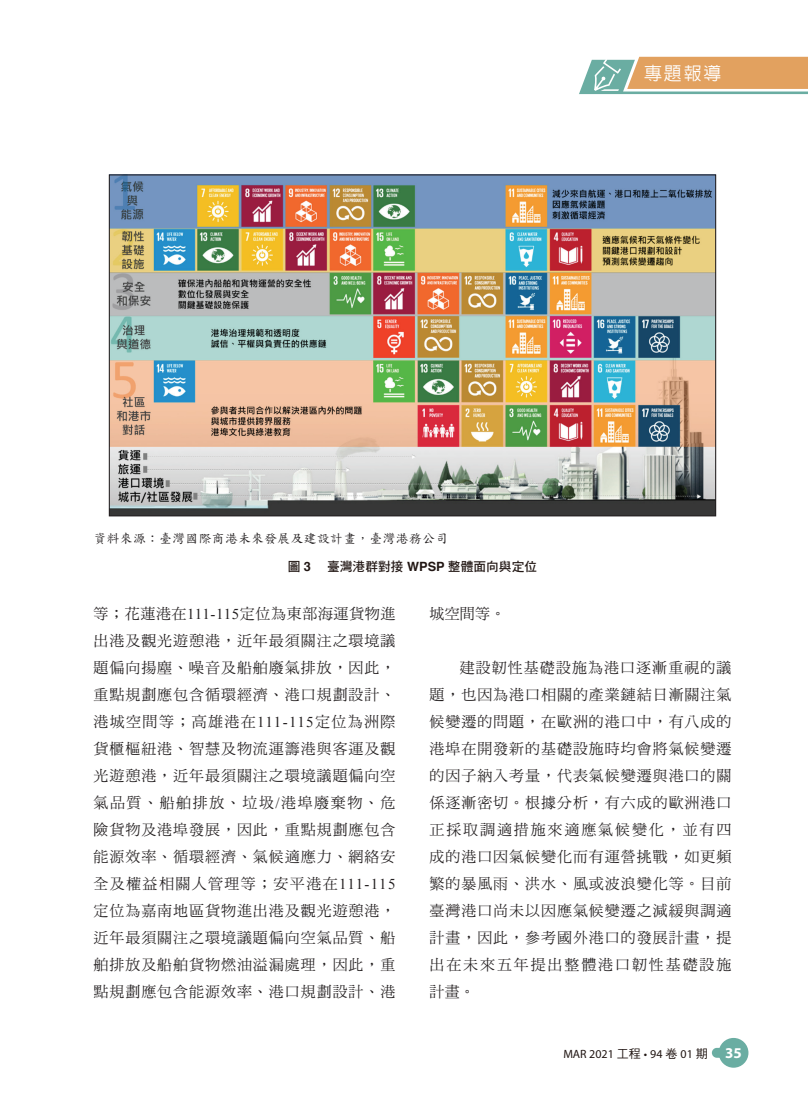
<style>
.page{position:relative;width:808px;height:1106px;background:#fff}
.page>*{position:absolute;margin:0;border:0;box-sizing:border-box;transform-origin:0 0}
.t1{font:500 18px "AR Hei B5";color:#fff}
.t2{font:15px/27px "DF Ming Std W5";letter-spacing:.065em;color:#231f20;text-align:justify}
.t3{font:12.9px "DF Biao Kai Shu Std W5";letter-spacing:.025em;color:#231f20}
.t4{font:12.75px "DF Hei Std W7";color:#211613}
.t5{font:12px "Myriad Pro";color:#211613}
.s1{font-family:"Helvetica";font-weight:700}
.s2{font-family:"Times New Roman"}
.s3{font-family:"DF Hei Std W5"}
.s4{font-weight:700;font-size:15px;color:#fff}
</style>
<div class="page">
<svg style="left:579px;top:57px;width:229px;height:37px;background:#ccb082"></svg>
<div style="left:719px;top:1037px;width:29px;height:30px;background:#6aada2;border-radius:50%"></div>
<div style="left:712px;top:1047px;width:26px;height:10px;background:#6aada2;border-radius:5px"></div>
<img style="left:111px;top:176px;width:603px;height:338px">
<p class="t1" style="left:644px;top:64px;width:79px">專題報導</p>
<p class="t3" style="left:94px;top:531px;width:356px">資料來源：臺灣國際商港未來發展及建設計畫，臺灣港務公司</p>
<p class="t4" style="left:288px;top:560px;width:251px">圖 <span class="s1">3</span> 　臺灣港群對接 <span class="s1">WPSP</span> 整體面向與定位</p>
<p class="t2" style="left:94px;top:600px;width:303px">等；花蓮港在<span class="s2">111-115</span>定位為東部海運貨物進出港及觀光遊憩港，近年最須關注之環境議題偏向揚塵、噪音及船舶廢氣排放，因此，重點規劃應包含循環經濟、港口規劃設計、港城空間等；高雄港在<span class="s2">111-115</span>定位為洲際貨櫃樞紐港、智慧及物流運籌港與客運及觀光遊憩港，近年最須關注之環境議題偏向空氣品質、船舶排放、垃圾<span class="s2">/</span>港埠廢棄物、危險貨物及港埠發展，因此，重點規劃應包含能源效率、循環經濟、氣候適應力、網絡安全及權益相關人管理等；安平港在<span class="s2">111-115</span>定位為嘉南地區貨物進出港及觀光遊憩港，近年最須關注之環境議題偏向空氣品質、船舶排放及船舶貨物燃油溢漏處理，因此，重點規劃應包含能源效率、港口規劃設計、港</p>
<p class="t2" style="left:429px;top:600px;width:77px">城空間等。</p>
<p class="t2" style="left:429px;top:654px;width:303px;text-indent:30px">建設韌性基礎設施為港口逐漸重視的議題，也因為港口相關的產業鏈結日漸關注氣候變遷的問題，在歐洲的港口中，有八成的港埠在開發新的基礎設施時均會將氣候變遷的因子納入考量，代表氣候變遷與港口的關係逐漸密切。根據分析，有六成的歐洲港口正採取調適措施來適應氣候變化，並有四成的港口因氣候變化而有運營挑戰，如更頻繁的暴風雨、洪水、風或波浪變化等。目前臺灣港口尚未以因應氣候變遷之減緩與調適計畫，因此，參考國外港口的發展計畫，提出在未來五年提出整體港口韌性基礎設施計畫。</p>
<p class="t5" style="left:563px;top:1046px;width:180px">MAR 2021 <span class="s3">工程</span> • 94 <span class="s3">卷</span> 01 <span class="s3">期</span> <span class="s4">35</span></p>
</div>
